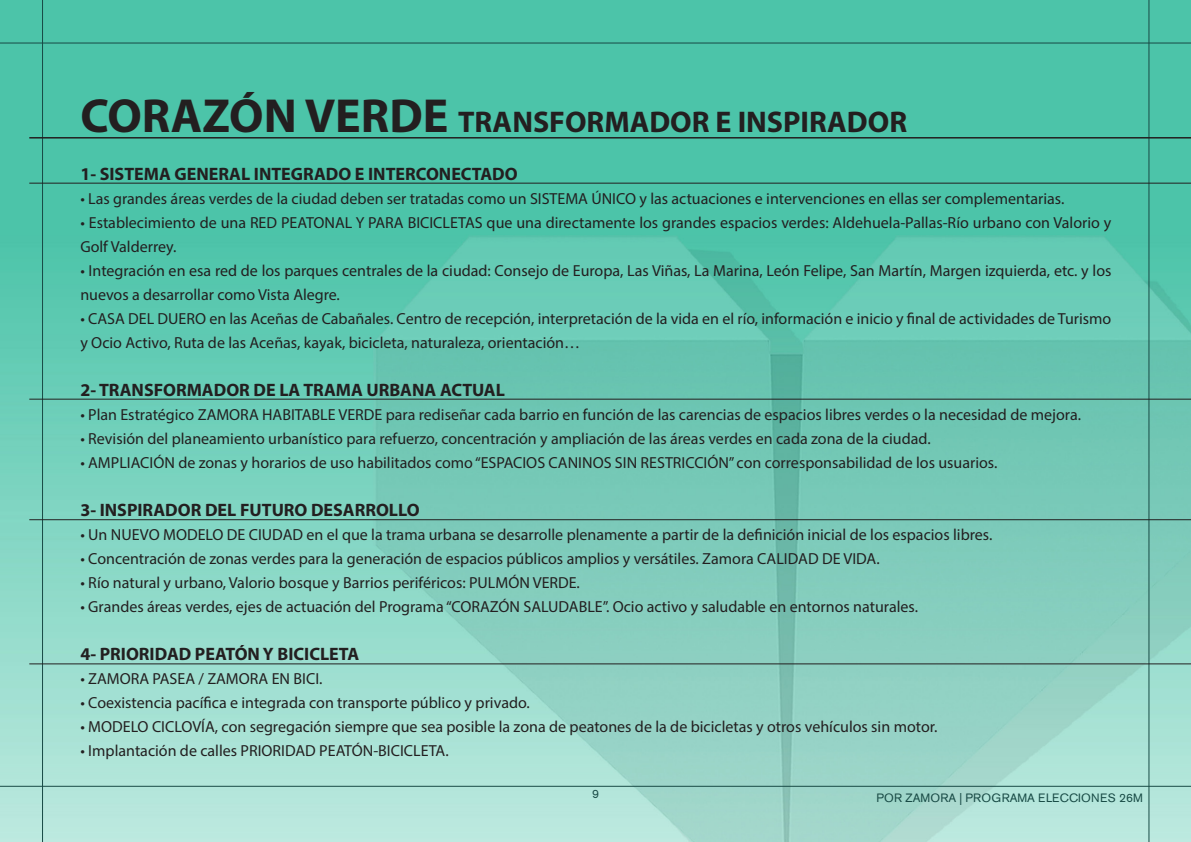
<style>
.page{position:relative;width:1191px;height:842px;background:#fff}
.page>*{position:absolute;margin:0;border:0;box-sizing:border-box;transform-origin:0 0}
.t1{font:700 30px "Myriad Pro";color:#231f20}
.t2{font:700 18px "Myriad Pro";color:#231f20}
.t3{font:16px/24px "Myriad Pro";color:#231f20}
.t4{font:12px "Akzidenz Grotesk BE";letter-spacing:.02em;color:#184a45}
.s1{font-size:48px}
</style>
<div class="page">
<img style="left:0;top:0;width:1190px;height:842px">
<hr style="left:0;top:43px;width:1191px;height:1px;background:#184a45">
<hr style="left:42px;top:0;width:1px;height:842px;background:#184a45">
<hr style="left:0;top:786px;width:1191px;height:1px;background:#184a45">
<hr style="left:1148px;top:0;width:1px;height:842px;background:#184a45">
<hr style="left:29px;top:137px;width:1162px;height:2px;background:#231f20">
<hr style="left:29px;top:183px;width:1162px;height:1px;background:#231f20">
<hr style="left:29px;top:399px;width:1162px;height:1px;background:#231f20">
<hr style="left:29px;top:519px;width:1162px;height:1px;background:#231f20">
<hr style="left:29px;top:663px;width:1162px;height:1px;background:#231f20">
<h1 class="t1" style="left:80px;top:102px;width:828px"><span class="s1">CORAZÓN VERDE</span> TRANSFORMADOR E INSPIRADOR</h1>
<p class="t2" style="left:80px;top:162px;width:439px">1- SISTEMA GENERAL INTEGRADO E INTERCONECTADO</p>
<p class="t3" style="left:80px;top:186px;width:985px">• Las grandes áreas verdes de la ciudad deben ser tratadas como un SISTEMA ÚNICO y las actuaciones e intervenciones en ellas ser complementarias.</p>
<p class="t3" style="left:80px;top:210px;width:1032px">• Establecimiento de una RED PEATONAL Y PARA BICICLETAS que una directamente los grandes espacios verdes: Aldehuela-Pallas-Río urbano con Valorio y<br>Golf Valderrey.</p>
<p class="t3" style="left:80px;top:258px;width:1032px">• Integración en esa red de los parques centrales de la ciudad: Consejo de Europa, Las Viñas, La Marina, León Felipe, San Martín, Margen izquierda, etc. y los nuevos a desarrollar como Vista Alegre.</p>
<p class="t3" style="left:80px;top:306px;width:1032px">• CASA DEL DUERO en las Aceñas de Cabañales. Centro de recepción, interpretación de la vida en el río, información e inicio y final de actividades de Turismo y Ocio Activo, Ruta de las Aceñas, kayak, bicicleta, naturaleza, orientación…</p>
<p class="t2" style="left:80px;top:378px;width:426px">2- TRANSFORMADOR DE LA TRAMA URBANA ACTUAL</p>
<p class="t3" style="left:80px;top:402px;width:1002px">• Plan Estratégico ZAMORA HABITABLE VERDE para rediseñar cada barrio en función de las carencias de espacios libres verdes o la necesidad de mejora.</p>
<p class="t3" style="left:80px;top:426px;width:852px">• Revisión del planeamiento urbanístico para refuerzo, concentración y ampliación de las áreas verdes en cada zona de la ciudad.</p>
<p class="t3" style="left:80px;top:450px;width:918px">• AMPLIACIÓN de zonas y horarios de uso habilitados como “ESPACIOS CANINOS SIN RESTRICCIÓN” con corresponsabilidad de los usuarios.</p>
<p class="t2" style="left:80px;top:498px;width:341px">3- INSPIRADOR DEL FUTURO DESARROLLO</p>
<p class="t3" style="left:80px;top:522px;width:913px">• Un NUEVO MODELO DE CIUDAD en el que la trama urbana se desarrolle plenamente a partir de la definición inicial de los espacios libres.</p>
<p class="t3" style="left:80px;top:546px;width:801px">• Concentración de zonas verdes para la generación de espacios públicos amplios y versátiles. Zamora CALIDAD DE VIDA.</p>
<p class="t3" style="left:80px;top:570px;width:501px">• Río natural y urbano, Valorio bosque y Barrios periféricos: PULMÓN VERDE.</p>
<p class="t3" style="left:80px;top:594px;width:839px">• Grandes áreas verdes, ejes de actuación del Programa “CORAZÓN SALUDABLE”. Ocio activo y saludable en entornos naturales.</p>
<p class="t2" style="left:80px;top:642px;width:280px">4- PRIORIDAD PEATÓN Y BICICLETA</p>
<p class="t3" style="left:80px;top:666px;width:244px">• ZAMORA PASEA / ZAMORA EN BICI.</p>
<p class="t3" style="left:80px;top:690px;width:451px">• Coexistencia pacífica e integrada con transporte público y privado.</p>
<p class="t3" style="left:80px;top:714px;width:858px">• MODELO CICLOVÍA, con segregación siempre que sea posible la zona de peatones de la de bicicletas y otros vehículos sin motor.</p>
<p class="t3" style="left:80px;top:738px;width:370px">• Implantación de calles PRIORIDAD PEATÓN-BICICLETA.</p>
<p class="t4" style="left:592px;top:787px;width:8px">9</p>
<p class="t4" style="left:876px;top:791px;width:268px">POR ZAMORA | PROGRAMA ELECCIONES 26M</p>
</div>
